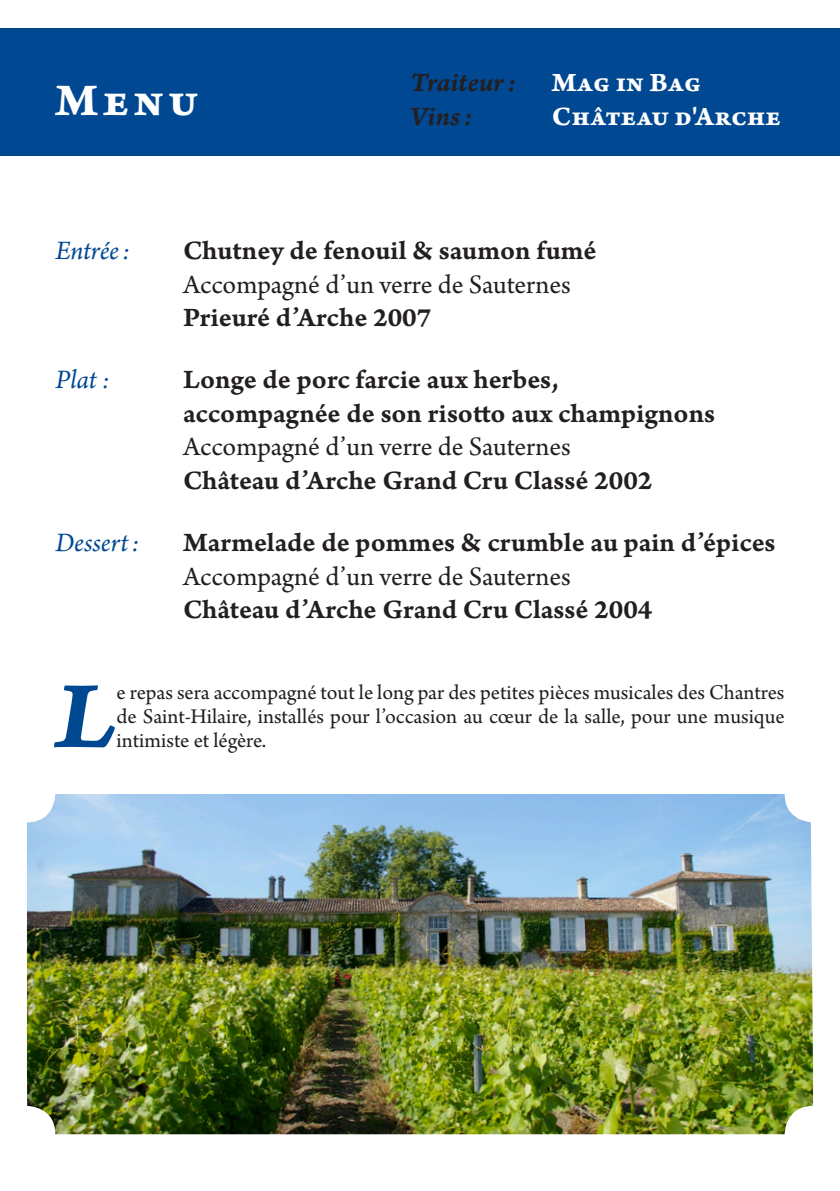
<style>
.page{position:relative;width:840px;height:1191px;background:#fff}
.page>*{position:absolute;margin:0;border:0;box-sizing:border-box;transform-origin:0 0}
.Intro_lettrine{font:100.8px "Arno Pro Bold Italic Caption";color:#014892}
.t1{font:48px "Arno Pro Bold Caption";color:#fff}
.Menu{font:28px/33.6px "Arno Pro Smbd Caption";color:#231f20}
.Top{font:28px "Arno Pro Bold Caption";letter-spacing:-.005em;color:#fff}
.Menu-2{font:italic 28px "Arno Pro";color:#014892}
.Top-2{font:28px "Arno Pro Smbd Italic Caption";color:#231f20}
.Intro_lettrine-2{font:22px/24px "Arno Pro";color:#231f20;text-align:justify}
.s1{font-family:"Arno Pro"}
</style>
<div class="page">
<div style="left:0;top:28px;width:839px;height:128px;background:#014892"></div>
<img style="left:27px;top:794px;width:785px;height:340px">
<p class="t1" style="left:55px;top:71px;width:144px">Menu</p>
<p class="Top-2" style="left:410px;top:65px;width:108px">Traiteur:</p>
<p class="Top" style="left:551px;top:66px;width:151px">Mag in Bag</p>
<p class="Top-2" style="left:410px;top:99px;width:64px">Vins:</p>
<p class="Top" style="left:551px;top:100px;width:230px">Château d'Arche</p>
<p class="Menu-2" style="left:55px;top:234px;width:76px">Entrée:</p>
<p class="Menu" style="left:183px;top:235px;width:415px">Chutney de fenouil &amp; saumon fumé<br><span class="s1">Accompagné d’un verre de Sauternes<br></span>Prieuré d’Arche 2007</p>
<p class="Menu-2" style="left:55px;top:363px;width:56px">Plat :</p>
<p class="Menu" style="left:183px;top:364px;width:533px">Longe de porc farcie aux herbes, accompagnée de son risotto aux champignons <span class="s1">Accompagné d’un verre de Sauternes<br></span>Château d’Arche Grand Cru Classé 2002</p>
<p class="Menu-2" style="left:55px;top:526px;width:86px">Dessert:</p>
<p class="Menu" style="left:183px;top:527px;width:593px">Marmelade de pommes &amp; crumble au pain d’épices<br><span class="s1">Accompagné d’un verre de Sauternes<br></span>Château d’Arche Grand Cru Classé 2004</p>
<p class="Intro_lettrine" style="left:55px;top:652px;width:63px">L</p>
<p class="Intro_lettrine-2" style="left:116px;top:681px;width:669px">e repas sera accompagné tout le long par des petites pièces musicales des Chantres de Saint-Hilaire, installés pour l’occasion au cœur de la salle, pour une musique intimiste et légère.</p>
</div>
